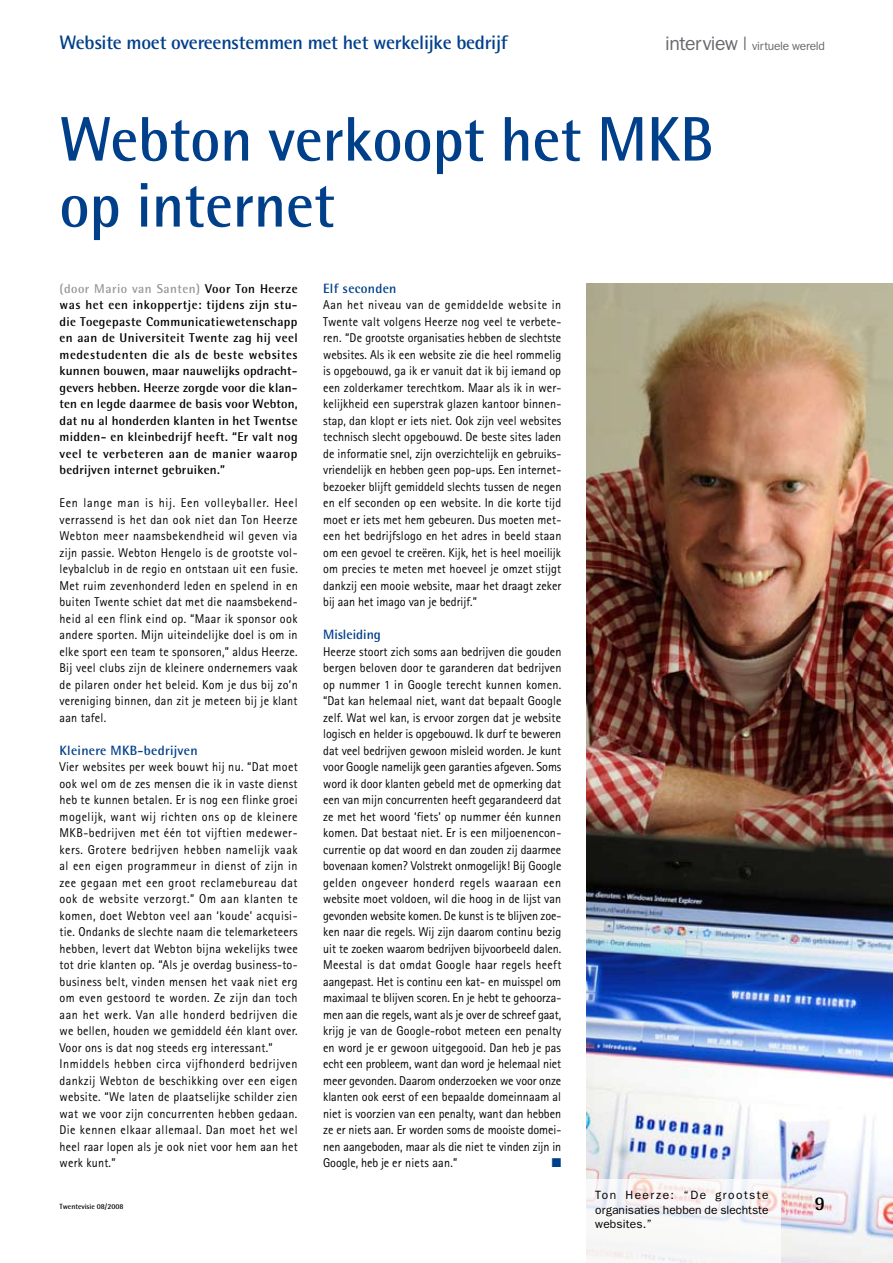
<style>
.page{position:relative;width:893px;height:1263px;background:#fff}
.page>*{position:absolute;margin:0;border:0;box-sizing:border-box;transform-origin:0 0}
.t1{font:700 63px/66px "Rotis Semi Sans";color:#003f8a;scale:.95 1}
.t2{font:700 19.5px "Rotis Semi Sans";letter-spacing:-.015em;color:#003f8a}
.t3{font:700 13.5px "Rotis Semi Sans";letter-spacing:.02em;color:#003f8a}
.t4{font:700 13.5px "Rotis Semi Sans";color:#003f8a}
.t5{font:12.75px/16.5px "Rotis Sans Serif";letter-spacing:.03em;color:#000;text-align:justify;scale:.95 1}
.t6{font:700 12.75px/16.5px "Rotis Semi Sans";letter-spacing:.02em;color:#000;text-align:justify}
.t7{font:12.75px "Zapf Dingbats ITC";color:#003f8a}
.t8{font:12px/14.4px "Franklin Gothic";color:#000;text-align:justify}
.t9{font:12px "Franklin Gothic";letter-spacing:-.025em;color:#68676c}
.t10{font:700 7.5px "Rotis Semi Sans";color:#000}
.s1{font-size:19.5px}
.s2{color:#97979a}
</style>
<div class="page">
<img style="left:587px;top:283px;width:306px;height:980px">
<svg style="left:587px;top:1179px;width:194px;height:84px"></svg>
<svg style="left:815px;top:1198px;width:9px;height:12px"></svg>
<h2 class="t2" style="left:60px;top:30px;width:450px">Website moet overeenstemmen met het werkelijke bedrijf</h2>
<p class="t9" style="left:665px;top:39px;width:161px"><span class="s1">interview |</span> virtuele wereld</p>
<h1 class="t1" style="left:60px;top:105px;width:690px">Webton verkoopt het MKB op internet</h1>
<p class="t6" style="left:60px;top:280px;width:240px"><span class="s2">(door Mario van Santen)</span> Voor Ton Heerze was het een inkoppertje: tijdens zijn stu&shy;die Toegepaste Communicatiewetenschapp en aan de Universiteit Twente zag hij veel medestudenten die als de beste websites kunnen bouwen, maar nauwelijks opdracht&shy;gevers hebben. Heerze zorgde voor die klan&shy;ten en legde daarmee de basis voor Webton, dat nu al honderden klanten in het Twentse midden- en kleinbedrijf heeft. “Er valt nog veel te verbeteren aan de manier waarop bedrijven internet gebruiken.”</p>
<p class="t5" style="left:60px;top:494px;width:252px">Een lange man is hij. Een volleyballer. Heel verrassend is het dan ook niet dan Ton Heerze Webton meer naamsbekendheid wil geven via zijn passie. Webton Hengelo is de grootste vol&shy;leybalclub in de regio en ontstaan uit een fusie.<br>Met ruim zevenhonderd leden en spelend in en buiten Twente schiet dat met die naamsbekend&shy;heid al een flink eind op. “Maar ik sponsor ook andere sporten. Mijn uiteindelijke doel is om in elke sport een team te sponsoren,” aldus Heerze.<br>Bij veel clubs zijn de kleinere ondernemers vaak de pilaren onder het beleid. Kom je dus bij zo’n vereniging binnen, dan zit je meteen bij je klant aan tafel.</p>
<p class="t3" style="left:60px;top:742px;width:140px">Kleinere MKB-bedrijven</p>
<p class="t5" style="left:60px;top:758px;width:252px;text-align:left">Vier websites per week bouwt hij nu. “Dat moet ook wel om de zes mensen die ik in vaste dienst heb te kunnen betalen. Er is nog een flinke groei mogelijk, want wij richten ons op de kleinere MKB-bedrijven met één tot vijftien medewer&shy;kers. Grotere bedrijven hebben namelijk vaak al een eigen programmeur in dienst of zijn in zee gegaan met een groot reclamebureau dat ook de website verzorgt.” Om aan klanten te komen, doet Webton veel aan ‘koude’ acquisi&shy;tie. Ondanks de slechte naam die telemarketeers hebben, levert dat Webton bijna wekelijks twee tot drie klanten op. “Als je overdag business-to&shy;business belt, vinden mensen het vaak niet erg om even gestoord te worden. Ze zijn dan toch aan het werk. Van alle honderd bedrijven die we bellen, houden we gemiddeld één klant over.<br>Voor ons is dat nog steeds erg interessant.” Inmiddels hebben circa vijfhonderd bedrijven dankzij Webton de beschikking over een eigen website. “We laten de plaatselijke schilder zien wat we voor zijn concurrenten hebben gedaan.<br>Die kennen elkaar allemaal. Dan moet het wel heel raar lopen als je ook niet voor hem aan het werk kunt.”</p>
<p class="t10" style="left:60px;top:1201px;width:65px">Twentevisie 08/2008</p>
<p class="t3" style="left:323px;top:280px;width:75px">Elf seconden</p>
<p class="t5" style="left:323px;top:296px;width:252px">Aan het niveau van de gemiddelde website in Twente valt volgens Heerze nog veel te verbete&shy;ren. “De grootste organisaties hebben de slechtste websites. Als ik een website zie die heel rommelig is opgebouwd, ga ik er vanuit dat ik bij iemand op een zolderkamer terechtkom. Maar als ik in wer&shy;kelijkheid een superstrak glazen kantoor binnen&shy;stap, dan klopt er iets niet. Ook zijn veel websites technisch slecht opgebouwd. De beste sites laden de informatie snel, zijn overzichtelijk en gebruiks&shy;vriendelijk en hebben geen pop-ups. Een internet&shy;bezoeker blijft gemiddeld slechts tussen de negen en elf seconden op een website. In die korte tijd moet er iets met hem gebeuren. Dus moeten met&shy;een het bedrijfslogo en het adres in beeld staan om een gevoel te creëren. Kijk, het is heel moeilijk om precies te meten met hoeveel je omzet stijgt dankzij een mooie website, maar het draagt zeker bij aan het imago van je bedrijf.”</p>
<p class="t4" style="left:323px;top:626px;width:59px">Misleiding</p>
<p class="t5" style="left:323px;top:643px;width:252px">Heerze stoort zich soms aan bedrijven die gouden bergen beloven door te garanderen dat bedrijven op nummer 1 in Google terecht kunnen komen. “Dat kan helemaal niet, want dat bepaalt Google zelf. Wat wel kan, is ervoor zorgen dat je website logisch en helder is opgebouwd. Ik durf te beweren dat veel bedrijven gewoon misleid worden. Je kunt voor Google namelijk geen garanties afgeven. Soms word ik door klanten gebeld met de opmerking dat een van mijn concurrenten heeft gegarandeerd dat ze met het woord ‘fiets’ op nummer één kunnen komen. Dat bestaat niet. Er is een miljoenencon&shy;currentie op dat woord en dan zouden zij daarmee bovenaan komen? Volstrekt onmogelijk! Bij Google gelden ongeveer honderd regels waaraan een website moet voldoen, wil die hoog in de lijst van gevonden website komen. De kunst is te blijven zoe&shy;ken naar die regels. Wij zijn daarom continu bezig uit te zoeken waarom bedrijven bijvoorbeeld dalen.<br>Meestal is dat omdat Google haar regels heeft aangepast. Het is continu een kat- en muisspel om maximaal te blijven scoren. En je hebt te gehoorza&shy;men aan die regels, want als je over de schreef gaat, krijg je van de Google-robot meteen een penalty en word je er gewoon uitgegooid. Dan heb je pas echt een probleem, want dan word je helemaal niet meer gevonden. Daarom onderzoeken we voor onze klanten ook eerst of een bepaalde domeinnaam al niet is voorzien van een penalty, want dan hebben ze er niets aan. Er worden soms de mooiste domei&shy;nen aangeboden, maar als die niet te vinden zijn in Google, heb je er niets aan.”</p>
<p class="t7" style="left:552px;top:1157px;width:11px">■</p>
<p class="t8" style="left:595px;top:1188px;width:175px">Ton Heerze: “De grootste organisaties hebben de slechtste websites.”</p>
</div>
